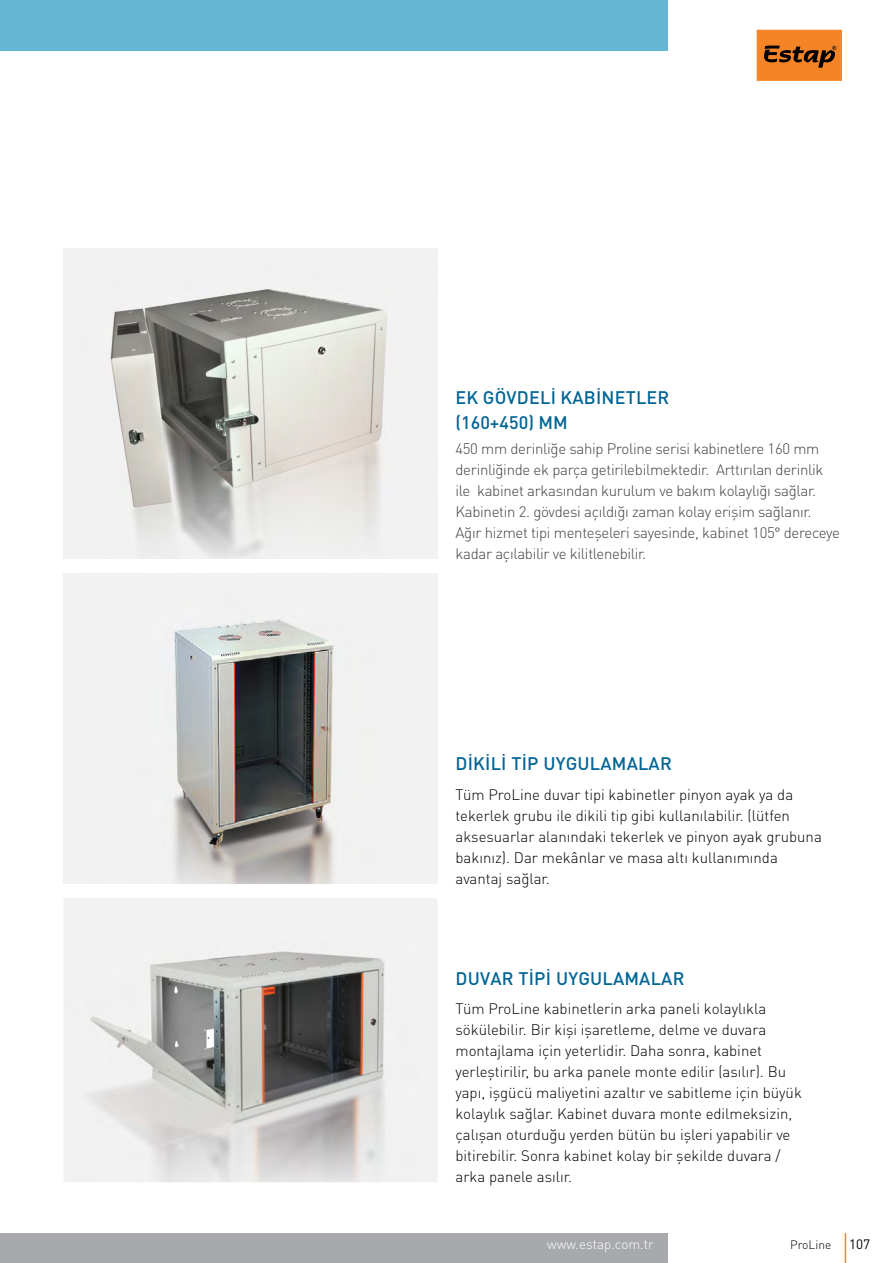
<style>
.page{position:relative;width:893px;height:1263px;background:#fff}
.page>*{position:absolute;margin:0;border:0;box-sizing:border-box;transform-origin:0 0}
.t1{font:500 18px/25.2px "DIN Pro";letter-spacing:.01em;color:#006596}
.t2{font:300 15px/21px "DIN Pro";color:#000}
.t3{font:300 15px/21px "DIN Pro";letter-spacing:-.02em;color:#414042}
.t4{font:300 13.5px "DIN Pro";color:#fff}
.t5{font:13.5px "DIN Pro";color:#000}
.t6{font:300 12px "DIN Pro";color:#000}
.s1{font-family:"Helvetica Neue";font-weight:400}
</style>
<div class="page">
<img style="left:64px;top:899px;width:373px;height:283px">
<img style="left:64px;top:248px;width:373px;height:311px">
<img style="left:64px;top:573px;width:373px;height:311px">
<div style="left:757px;top:30px;width:85px;height:51px;background:#f58427"></div>
<svg style="left:764px;top:46px;width:72px;height:22px"></svg>
<div style="left:0;top:1233px;width:668px;height:30px;background:#a7a9ac"></div>
<hr style="left:845px;top:1233px;width:1px;height:30px;background:#f58427">
<div style="left:0;top:0;width:668px;height:51px;background:#65b5d5"></div>
<p class="t1" style="left:455px;top:384px;width:215px">EK GÖVDELİ KABİNETLER (160+450) MM</p>
<p class="t3" style="left:455px;top:437px;width:386px">450 mm derinliğe sahip Proline serisi kabinetlere 160 mm derinliğinde ek parça getirilebilmektedir. Arttırılan derinlik ile kabinet arkasından kurulum ve bakım kolaylığı sağlar.<br>Kabinetin 2. gövdesi açıldığı zaman kolay erişim sağlanır.<br>Ağır hizmet tipi menteşeleri sayesinde, kabinet 105<span class="s1">°</span> dereceye kadar açılabilir ve kilitlenebilir.</p>
<p class="t1" style="left:456px;top:750px;width:218px">DİKİLİ TİP UYGULAMALAR</p>
<p class="t2" style="left:455px;top:783px;width:368px">Tüm ProLine duvar tipi kabinetler pinyon ayak ya da tekerlek grubu ile dikili tip gibi kullanılabilir. (lütfen aksesuarlar alanındaki tekerlek ve pinyon ayak grubuna bakınız). Dar mekânlar ve masa altı kullanımında avantaj sağlar.</p>
<p class="t1" style="left:456px;top:965px;width:230px">DUVAR TİPİ UYGULAMALAR</p>
<p class="t2" style="left:455px;top:998px;width:348px">Tüm ProLine kabinetlerin arka paneli kolaylıkla sökülebilir. Bir kişi işaretleme, delme ve duvara montajlama için yeterlidir. Daha sonra, kabinet yerleştirilir, bu arka panele monte edilir (asılır). Bu yapı, işgücü maliyetini azaltır ve sabitleme için büyük kolaylık sağlar. Kabinet duvara monte edilmeksizin, çalışan oturduğu yerden bütün bu işleri yapabilir ve bitirebilir. Sonra kabinet kolay bir şekilde duvara / arka panele asılır.</p>
<p class="t4" style="left:547px;top:1235px;width:108px">www.estap.com.tr</p>
<p class="t6" style="left:790px;top:1237px;width:43px">ProLine</p>
<p class="t5" style="left:849px;top:1235px;width:23px">107</p>
</div>
